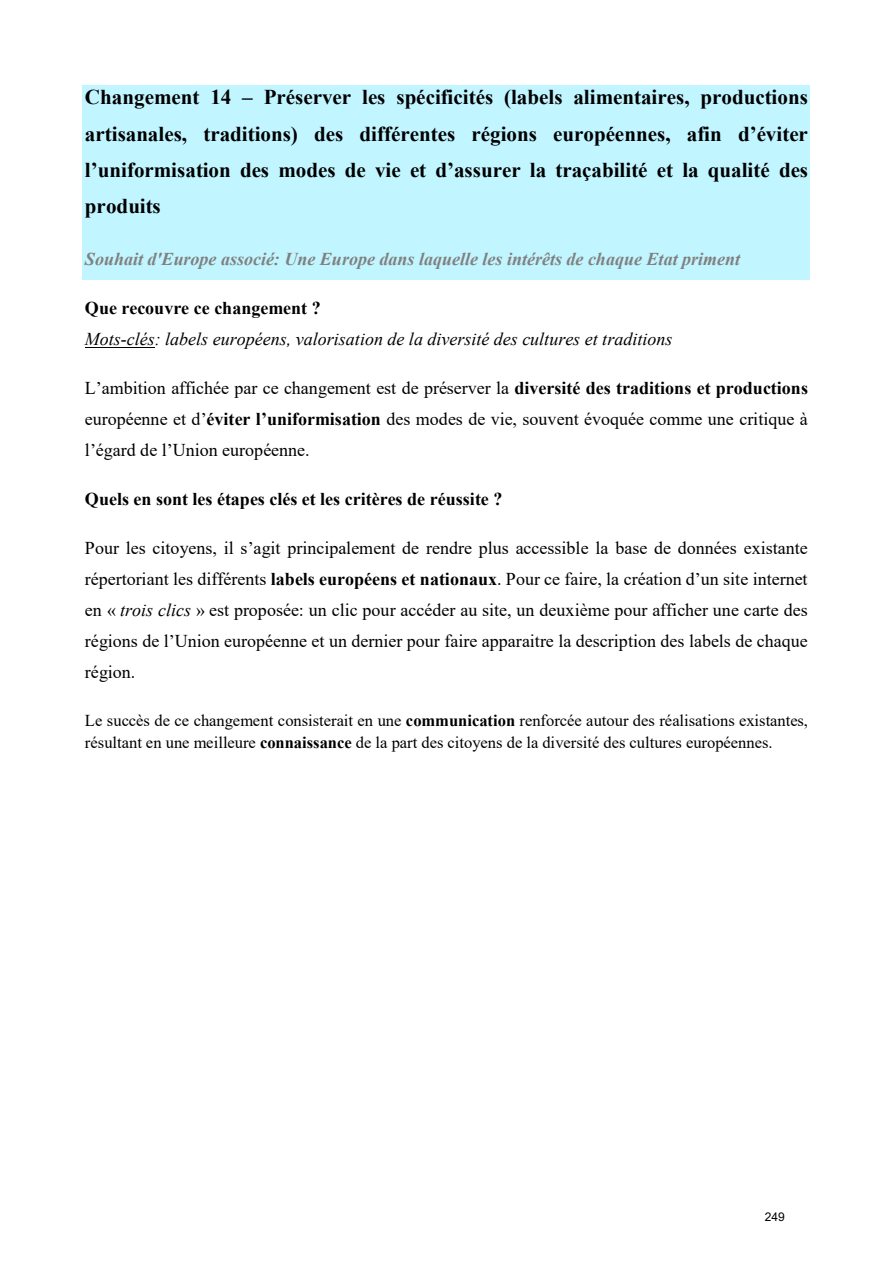
<style>
.page{position:relative;width:893px;height:1264px;background:#fff}
.page>*{position:absolute;margin:0;border:0;box-sizing:border-box;transform-origin:0 0}
.t1{font:700 21px/36.3px "Times New Roman";color:#000;text-align:justify}
.t2{font:18px/31px "Times New Roman";color:#000;text-align:justify}
.t3{font:italic 700 18px "Times New Roman";color:#808080}
.t4{font:italic 18px "Times New Roman";color:#000}
.t5{font:700 18px "Times New Roman";color:#000}
.t6{font:16.5px/21.8px "Times New Roman";color:#000}
.t7{font:12px "Arial";color:#000}
.s1{font-weight:700}
.s2{font-style:italic}
</style>
<div class="page">
<div style="left:83px;top:85px;width:727px;height:36px;background:#c1f5ff"></div>
<div style="left:83px;top:121px;width:727px;height:37px;background:#c1f5ff"></div>
<div style="left:83px;top:158px;width:727px;height:36px;background:#c1f5ff"></div>
<div style="left:83px;top:194px;width:727px;height:36px;background:#c1f5ff"></div>
<div style="left:83px;top:230px;width:727px;height:49px;background:#c1f5ff"></div>
<hr style="left:85px;top:346px;width:70px;height:1px;background:#000">
<p class="t1" style="left:85px;top:79px;width:724px">Changement 14 – Préserver les spécificités (labels alimentaires, productions artisanales, traditions) des différentes régions européennes, afin d’éviter l’uniformisation des modes de vie et d’assurer la traçabilité et la qualité des produits</p>
<p class="t3" style="left:85px;top:246px;width:657px">Souhait d'Europe associé: Une Europe dans laquelle les intérêts de chaque Etat priment</p>
<p class="t5" style="left:85px;top:295px;width:237px">Que recouvre ce changement ?</p>
<p class="t4" style="left:85px;top:326px;width:589px">Mots-clés: labels européens, valorisation de la diversité des cultures et traditions</p>
<p class="t2" style="left:85px;top:371px;width:725px">L’ambition affichée par ce changement est de préserver la <span class="s1">diversité des traditions et productions </span>européenne et d’<span class="s1">éviter l’uniformisation</span> des modes de vie, souvent évoquée comme une critique à l’égard de l’Union européenne.</p>
<p class="t5" style="left:85px;top:486px;width:419px">Quels en sont les étapes clés et les critères de réussite ?</p>
<p class="t2" style="left:85px;top:532px;width:724px">Pour les citoyens, il s’agit principalement de rendre plus accessible la base de données existante répertoriant les différents <span class="s1">labels européens et nationaux</span>. Pour ce faire, la création d’un site internet en « <span class="s2">trois clics</span> » est proposée: un clic pour accéder au site, un deuxième pour afficher une carte des régions de l’Union européenne et un dernier pour faire apparaitre la description des labels de chaque région.</p>
<p class="t6" style="left:85px;top:708px;width:725px">Le succès de ce changement consisterait en une <span class="s1">communication</span> renforcée autour des réalisations existantes, résultant en une meilleure <span class="s1">connaissance</span> de la part des citoyens de la diversité des cultures européennes.</p>
<p class="t7" style="left:765px;top:1207px;width:22px">249</p>
</div>
